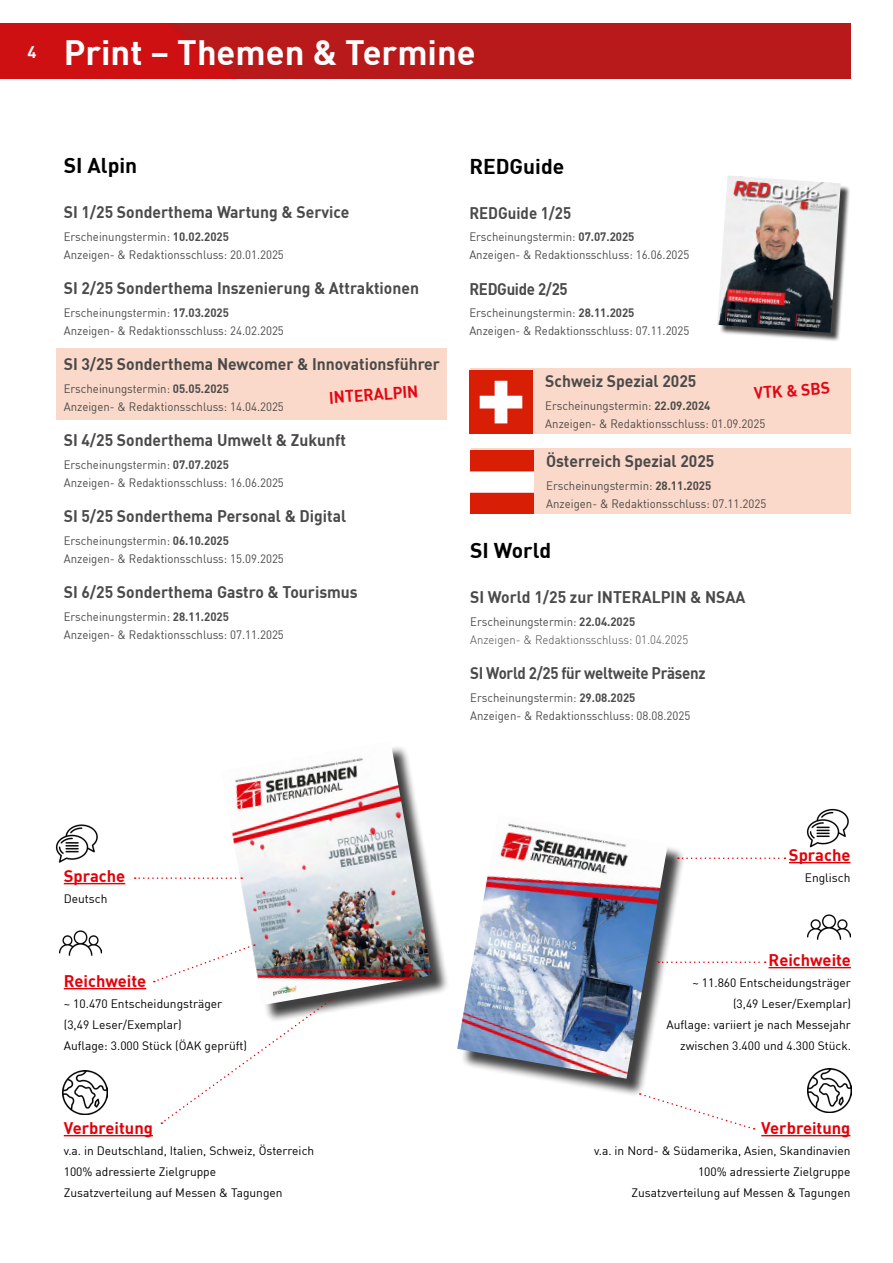
<style>
.page{position:relative;width:893px;height:1263px;background:#fff}
.page>*{position:absolute;margin:0;border:0;box-sizing:border-box;transform-origin:0 0}
.t1{font:700 34.5px "DIN";color:#fff}
.t2{font:700 21px "DIN";color:#000}
.t3{font:700 16.5px "DIN";color:#4a4a49;scale:.95 1}
.t4{font:700 16.5px "DIN";color:#e40009}
.t5{font:700 16.5px "DIN";letter-spacing:-.02em;color:#4a4a49;scale:.91 1}
.t6{font:700 16.5px "DIN";color:#e30613;scale:.95 1}
.t7{font:700 16.5px "DIN";color:#4a4a49;scale:.91 1}
.t8{font:700 16.5px "DIN";color:#fff}
.t9{font:12px/18px "DIN";color:#4a4a49;scale:.95 1}
.t10{font:12px/21px "DIN";color:#000}
.t11{font:300 12px/18px "DIN";color:#4a4a49;scale:.95 1}
.s1{font-weight:700}
.s2{font-weight:400}
</style>
<div class="page">
<div style="left:56px;top:349px;width:390px;height:71px;background:#fbd9ca"></div>
<div style="left:719px;top:177px;width:131px;height:165px;background:#000;opacity:.75"></div>
<img style="left:717px;top:176px;width:124px;height:157px">
<img style="left:63px;top:1070px;width:44px;height:45px">
<hr style="left:64px;top:1135px;width:89px;height:1px;background:#e40009">
<img style="left:59px;top:930px;width:43px;height:26px">
<hr style="left:64px;top:988px;width:82px;height:1px;background:#e40009">
<hr style="left:64px;top:883px;width:61px;height:1px;background:#e40009">
<img style="left:55px;top:824px;width:43px;height:39px">
<img style="left:807px;top:1068px;width:44px;height:45px">
<img style="left:808px;top:914px;width:42px;height:26px">
<hr style="left:769px;top:967px;width:82px;height:1px;background:#e40009">
<hr style="left:789px;top:862px;width:61px;height:1px;background:#e40009">
<img style="left:806px;top:808px;width:43px;height:40px">
<div style="left:460px;top:817px;width:226px;height:280px;background:#000;opacity:.75"></div>
<img style="left:457px;top:817px;width:211px;height:262px">
<div style="left:224px;top:744px;width:226px;height:279px;background:#000;opacity:.75"></div>
<img style="left:224px;top:744px;width:208px;height:261px">
<svg style="left:135px;top:877px;width:107px;height:2px"></svg>
<svg style="left:161px;top:999px;width:171px;height:125px"></svg>
<svg style="left:154px;top:944px;width:101px;height:38px"></svg>
<svg style="left:678px;top:857px;width:107px;height:2px"></svg>
<svg style="left:658px;top:961px;width:108px;height:2px"></svg>
<svg style="left:640px;top:1093px;width:115px;height:36px"></svg>
<hr style="left:761px;top:1135px;width:89px;height:1px;background:#e40009">
<img style="left:0;top:24px;width:850px;height:55px">
<div style="left:470px;top:368px;width:380px;height:65px;background:#fbd9ca"></div>
<img style="left:469px;top:370px;width:64px;height:63px">
<div style="left:471px;top:448px;width:379px;height:65px;background:#fbd9ca"></div>
<img style="left:470px;top:450px;width:63px;height:63px">
<h3 class="t8" style="left:27px;top:41px;width:10px">4</h3>
<h1 class="t1" style="left:64px;top:30px;width:413px">Print – Themen &amp; Termine</h1>
<h2 class="t2" style="left:64px;top:152px;width:75px">SI Alpin</h2>
<h3 class="t3" style="left:64px;top:201px;width:302px">SI 1/25 Sonderthema Wartung &amp; Service</h3>
<p class="t9" style="left:64px;top:227px;width:233px">Erscheinungstermin: <span class="s1">10.02.2025<br></span>Anzeigen- &amp; Redaktionsschluss: 20.01.2025</p>
<h3 class="t3" style="left:64px;top:277px;width:375px">SI 2/25 Sonderthema Inszenierung &amp; Attraktionen</h3>
<p class="t9" style="left:64px;top:303px;width:233px">Erscheinungstermin: <span class="s1">17.03.2025<br></span>Anzeigen- &amp; Redaktionsschluss: 24.02.2025</p>
<h3 class="t3" style="left:64px;top:353px;width:398px">SI 3/25 Sonderthema Newcomer &amp; Innovationsführer</h3>
<p class="t9" style="left:64px;top:379px;width:233px">Erscheinungstermin: <span class="s1">05.05.2025<br></span>Anzeigen- &amp; Redaktionsschluss: 14.04.2025</p>
<h3 class="t3" style="left:64px;top:429px;width:298px">SI 4/25 Sonderthema Umwelt &amp; Zukunft</h3>
<p class="t9" style="left:64px;top:455px;width:233px">Erscheinungstermin: <span class="s1">07.07.2025<br></span>Anzeigen- &amp; Redaktionsschluss: 16.06.2025</p>
<h3 class="t3" style="left:64px;top:505px;width:299px">SI 5/25 Sonderthema Personal &amp; Digital</h3>
<p class="t9" style="left:64px;top:531px;width:233px">Erscheinungstermin: <span class="s1">06.10.2025<br></span>Anzeigen- &amp; Redaktionsschluss: 15.09.2025</p>
<h3 class="t3" style="left:64px;top:581px;width:311px">SI 6/25 Sonderthema Gastro &amp; Tourismus</h3>
<p class="t9" style="left:64px;top:607px;width:233px">Erscheinungstermin: <span class="s1">28.11.2025<br></span>Anzeigen- &amp; Redaktionsschluss: 07.11.2025</p>
<h2 class="t2" style="left:469px;top:152px;width:96px">REDGuide</h2>
<h3 class="t7" style="left:469px;top:202px;width:113px">REDGuide 1/25</h3>
<p class="t9" style="left:469px;top:227px;width:233px">Erscheinungstermin: <span class="s1">07.07.2025<br></span>Anzeigen- &amp; Redaktionsschluss: 16.06.2025</p>
<h3 class="t5" style="left:469px;top:278px;width:110px">REDGuide 2/25</h3>
<p class="t9" style="left:469px;top:303px;width:233px">Erscheinungstermin: <span class="s1">28.11.2025<br></span>Anzeigen- &amp; Redaktionsschluss: 07.11.2025</p>
<h3 class="t3" style="left:545px;top:371px;width:161px">Schweiz Spezial 2025</h3>
<p class="t9" style="left:545px;top:396px;width:233px">Erscheinungstermin: <span class="s1">22.09.2024<br></span>Anzeigen- &amp; Redaktionsschluss: 01.09.2025</p>
<h3 class="t3" style="left:546px;top:451px;width:179px">Österreich Spezial 2025</h3>
<p class="t9" style="left:546px;top:476px;width:233px">Erscheinungstermin: <span class="s1">28.11.2025<br></span>Anzeigen- &amp; Redaktionsschluss: 07.11.2025</p>
<h3 class="t6" style="left:328px;top:387px;width:96px;rotate:-4deg">INTERALPIN</h3>
<h3 class="t6" style="left:753px;top:382px;width:81px;rotate:-4deg">VTK &amp; SBS</h3>
<h2 class="t2" style="left:470px;top:537px;width:83px">SI World</h2>
<h3 class="t3" style="left:470px;top:586px;width:291px">SI World 1/25 zur INTERALPIN &amp; NSAA</h3>
<p class="t11" style="left:470px;top:612px;width:231px"><span class="s2">Erscheinungstermin:</span> <span class="s1">22.04.2025<br></span>Anzeigen- &amp; Redaktionsschluss: 01.04.2025</p>
<h3 class="t5" style="left:470px;top:662px;width:260px">SI World 2/25 für weltweite Präsenz</h3>
<p class="t9" style="left:470px;top:688px;width:233px">Erscheinungstermin: <span class="s1">29.08.2025<br></span>Anzeigen- &amp; Redaktionsschluss: 08.08.2025</p>
<h3 class="t4" style="left:64px;top:865px;width:63px">Sprache</h3>
<p class="t10" style="left:64px;top:888px;width:45px">Deutsch</p>
<h3 class="t4" style="left:64px;top:970px;width:84px">Reichweite</h3>
<p class="t10" style="left:64px;top:993px;width:185px">~ 10.470 Entscheidungsträger (3,49 Leser/Exemplar)<br>Auflage: 3.000 Stück (ÖAK geprüft)</p>
<h3 class="t4" style="left:64px;top:1117px;width:91px">Verbreitung</h3>
<p class="t10" style="left:64px;top:1140px;width:252px">v.a. in Deutschland, Italien, Schweiz, Österreich<br>100% adressierte Zielgruppe<br>Zusatzverteilung auf Messen &amp; Tagungen</p>
<h3 class="t4" style="left:789px;top:844px;width:63px">Sprache</h3>
<p class="t10" style="left:805px;top:867px;width:47px">Englisch</p>
<h3 class="t4" style="left:769px;top:949px;width:84px">Reichweite</h3>
<p class="t10" style="left:666px;top:972px;width:186px;text-align:right">~ 11.860 Entscheidungsträger (3,49 Leser/Exemplar)<br>Auflage: variiert je nach Messejahr zwischen 3.400 und 4.300 Stück.</p>
<h3 class="t4" style="left:761px;top:1117px;width:91px">Verbreitung</h3>
<p class="t10" style="left:594px;top:1140px;width:258px;text-align:right">v.a. in Nord- &amp; Südamerika, Asien, Skandinavien<br>100% adressierte Zielgruppe<br>Zusatzverteilung auf Messen &amp; Tagungen</p>
</div>
